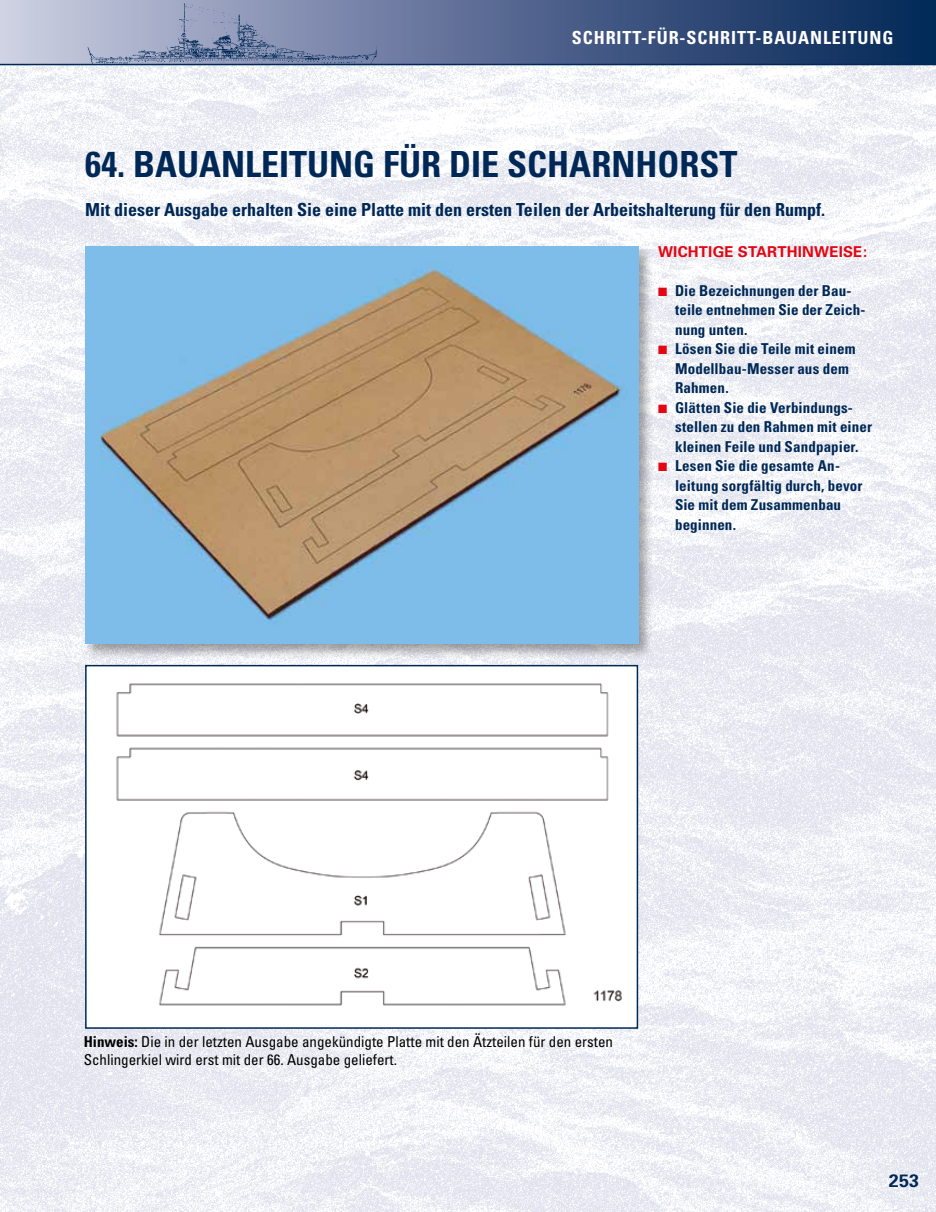
<style>
.page{position:relative;width:936px;height:1212px;background:#fff}
.page>*{position:absolute;margin:0;border:0;box-sizing:border-box;transform-origin:0 0}
.t1{font:700 condensed 36px "Univers";color:#002856}
.t2{font:700 condensed 18px "Univers";color:#002856}
.t3{font:700 condensed 18px "Univers";letter-spacing:.05em;color:#fff}
.t4{font:700 18px "Univers";color:#002856}
.t5{font:700 condensed 15px/19.5px "Univers";letter-spacing:.005em;color:#002856}
.t6{font:condensed 15px/18px "Univers";color:#000}
.t7{font:700 15px "Univers";letter-spacing:.015em;color:#e30613}
.s1{color:#e30613}
.s2{font-weight:700}
</style>
<div class="page">
<img style="left:0;top:65px;width:935px;height:1147px">
<div style="left:0;top:0;width:935px;height:64px;background:linear-gradient(to right,#c9c9e0,#001f53)"></div>
<img style="left:85px;top:3px;width:293px;height:61px">
<hr style="left:0;top:64px;width:935px;height:1px;background:#002856">
<div style="left:83px;top:244px;width:570px;height:415px;background:#000;opacity:.35"></div>
<img style="left:85px;top:246px;width:553px;height:398px">
<img style="left:88px;top:668px;width:547px;height:358px">
<div style="left:85px;top:665px;width:553px;height:364px;border:2px solid #002856"></div>
<p class="t3" style="left:572px;top:27px;width:323px">Schritt-für-Schritt-Bauanleitung</p>
<h1 class="t1" style="left:85px;top:143px;width:653px">64. Bauanleitung für die Scharnhorst</h1>
<p class="t2" style="left:85px;top:198px;width:741px">Mit dieser Ausgabe erhalten Sie eine Platte mit den ersten Teilen der Arbeitshalterung für den Rumpf.</p>
<p class="t7" style="left:658px;top:242px;width:211px">WICHTIGE STARTHINWEISE:</p>
<p class="t5" style="left:675px;top:281px;width:192px;text-indent:-17px"><span class="s1">■</span> Die Bezeichnungen der Bau&shy;teile entnehmen Sie der Zeich&shy;nung unten.</p>
<p class="t5" style="left:675px;top:339px;width:182px;text-indent:-17px"><span class="s1">■</span> Lösen Sie die Teile mit einem<br>Modellbau-Messer aus dem<br>Rahmen.</p>
<p class="t5" style="left:675px;top:398px;width:198px;text-indent:-17px"><span class="s1">■</span> Glätten Sie die Verbindungs&shy;stellen zu den Rahmen mit einer kleinen Feile und Sandpapier.</p>
<p class="t5" style="left:675px;top:456px;width:189px;text-indent:-17px"><span class="s1">■</span> Lesen Sie die gesamte An&shy;leitung sorgfältig durch, bevor<br>Sie mit dem Zusammenbau beginnen.</p>
<p class="t6" style="left:84px;top:1032px;width:531px"><span class="s2">Hinweis:</span> Die in der letzten Ausgabe angekündigte Platte mit den Ätzteilen für den ersten<br>Schlingerkiel wird erst mit der 66. Ausgabe geliefert.</p>
<p class="t4" style="left:888px;top:1170px;width:32px">253</p>
</div>
